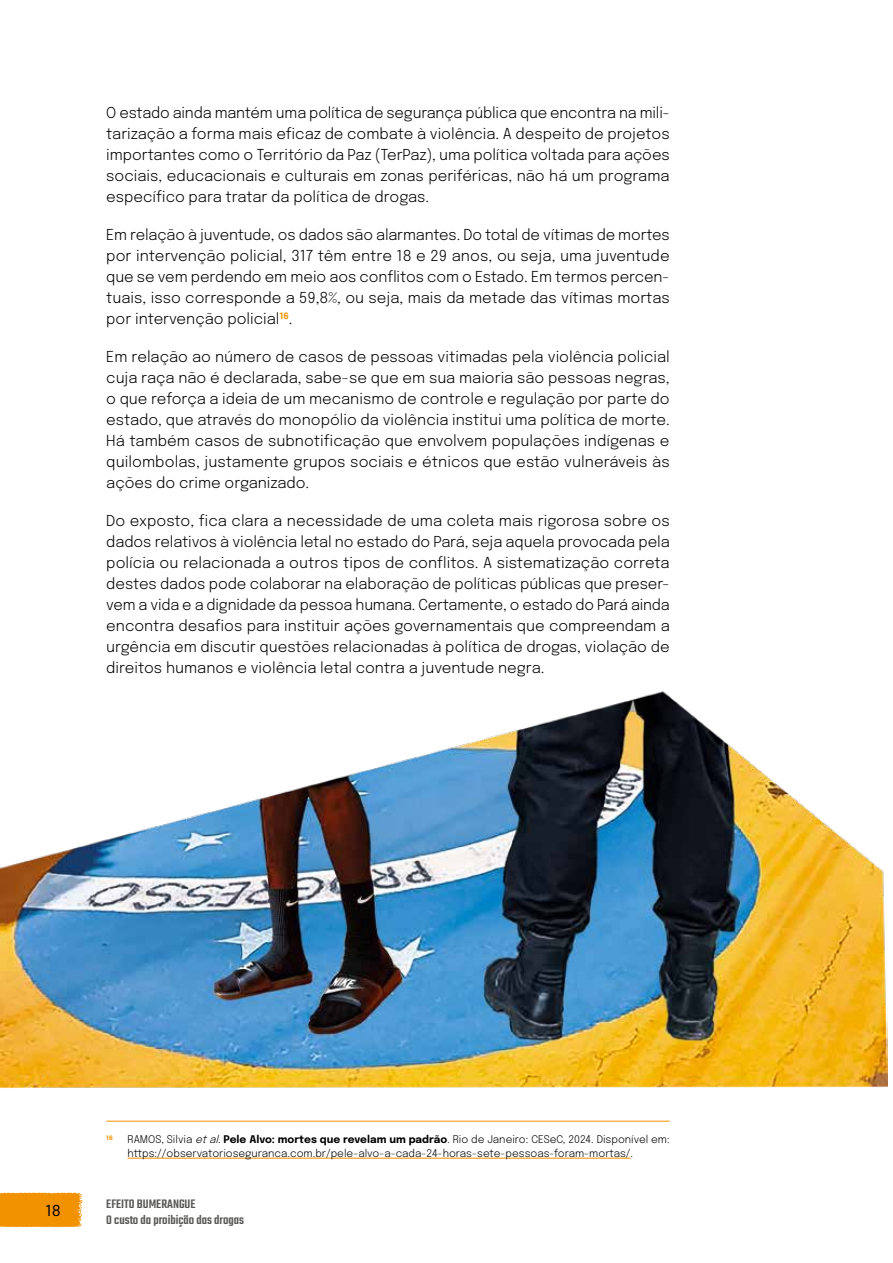
<style>
.page{position:relative;width:893px;height:1263px;background:#fff}
.page>*{position:absolute;margin:0;border:0;box-sizing:border-box;transform-origin:0 0}
.t1{font:300 15px/21px "Epilogue";color:#000;text-align:justify}
.t2{font:15px "Epilogue";color:#000}
.t3{font:500 13.5px/16.2px "Teko";color:#575756}
.t4{font:300 10.5px/13.5px "Epilogue";color:#000}
.t5{font:700 6.15px "Epilogue";color:#f39200}
.s1{font-style:italic}
.s2{font-weight:700}
</style>
<div class="page">
<svg style="left:0;top:1193px;width:83px;height:34px;background:#f39609"></svg>
<hr style="left:106px;top:1121px;width:564px;height:1px;background:#f39200">
<hr style="left:128px;top:1158px;width:503px;height:1px;background:#f39200">
<img style="left:0;top:691px;width:888px;height:397px">
<p class="t1" style="left:106px;top:101px;width:565px">O estado ainda mantém uma política de segurança pública que encontra na mili&shy;tarização a forma mais eficaz de combate à violência. A despeito de projetos importantes como o Território da Paz (TerPaz), uma política voltada para ações sociais, educacionais e culturais em zonas periféricas, não há um programa específico para tratar da política de drogas.</p>
<p class="t1" style="left:106px;top:223px;width:565px">Em relação à juventude, os dados são alarmantes. Do total de vítimas de mortes por intervenção policial, 317 têm entre 18 e 29 anos, ou seja, uma juventude que se vem perdendo em meio aos conflitos com o Estado. Em termos percen&shy;tuais, isso corresponde a 59,8%, ou seja, mais da metade das vítimas mortas por intervenção policial<sup>16</sup>.</p>
<p class="t1" style="left:106px;top:345px;width:565px">Em relação ao número de casos de pessoas vitimadas pela violência policial cuja raça não é declarada, sabe-se que em sua maioria são pessoas negras, o que reforça a ideia de um mecanismo de controle e regulação por parte do estado, que através do monopólio da violência institui uma política de morte.<br>Há também casos de subnotificação que envolvem populações indígenas e quilombolas, justamente grupos sociais e étnicos que estão vulneráveis às ações do crime organizado.</p>
<p class="t1" style="left:106px;top:509px;width:565px">Do exposto, fica clara a necessidade de uma coleta mais rigorosa sobre os dados relativos à violência letal no estado do Pará, seja aquela provocada pela polícia ou relacionada a outros tipos de conflitos. A sistematização correta destes dados pode colaborar na elaboração de políticas públicas que preser&shy;vem a vida e a dignidade da pessoa humana. Certamente, o estado do Pará ainda encontra desafios para instituir ações governamentais que compreendam a urgência em discutir questões relacionadas à política de drogas, violação de direitos humanos e violência letal contra a juventude negra.</p>
<p class="t2" style="left:45px;top:1200px;width:17px">18</p>
<p class="t5" style="left:106px;top:1133px;width:8px">16</p>
<p class="t4" style="left:128px;top:1132px;width:544px">RAMOS, Silvia <span class="s1">etal</span>. <span class="s2">Pele Alvo: mortes que revelam um padrão</span>. Rio de Janeiro: CESeC, 2024. Disponível em: https://observatorioseguranca.com.br/pele-alvo-a-cada-24-horas-sete-pessoas-foram-mortas/.</p>
<p class="t3" style="left:106px;top:1197px;width:139px">EFEITO BUMERANGUE<br>O custo da proibição das drogas</p>
</div>
